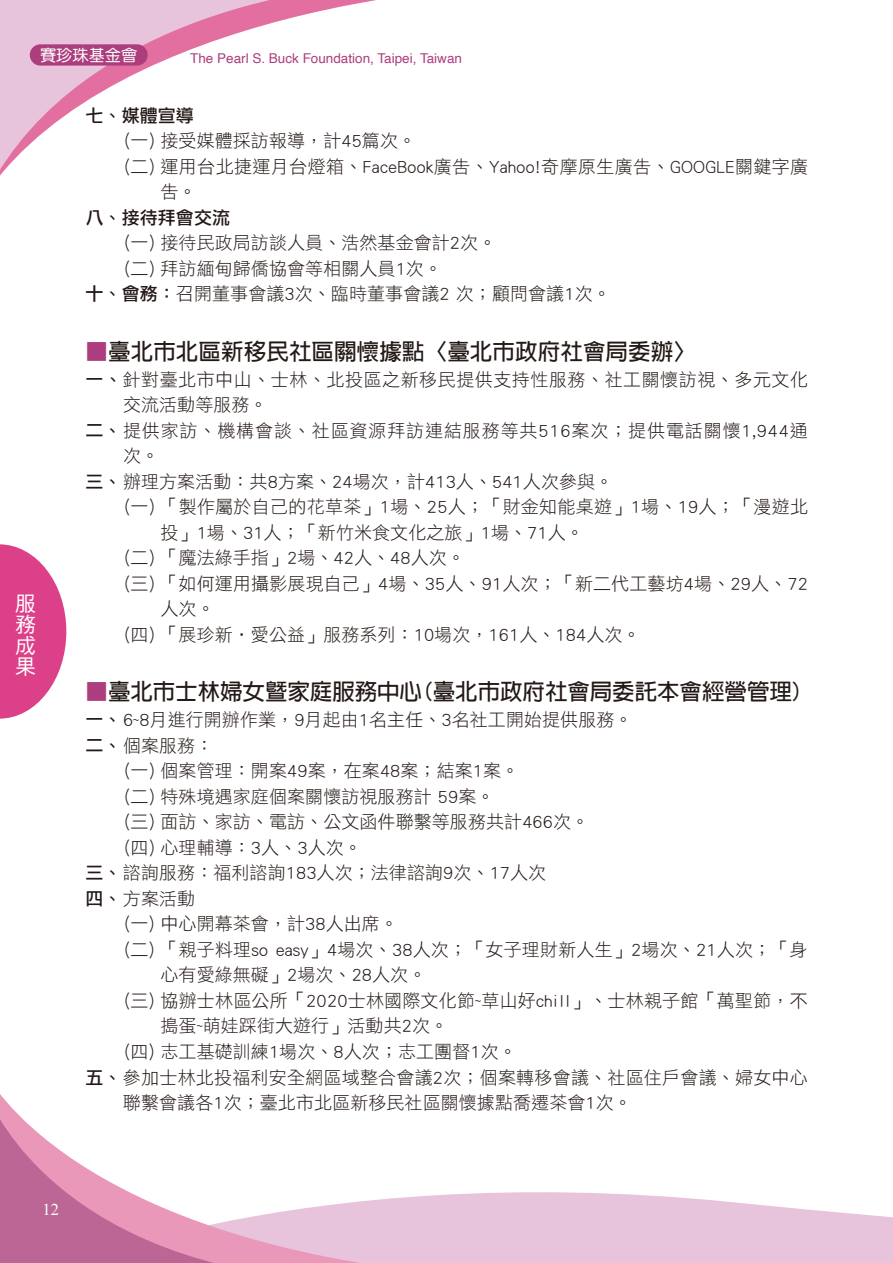
<style>
.page{position:relative;width:893px;height:1263px;background:#fff}
.page>*{position:absolute;margin:0;border:0;box-sizing:border-box;transform-origin:0 0}
.t1{font:700 22.5px "AR Hei B5";color:#231916}
.t2{font:21px/21.1px "DF Hei Std W5";color:#fff;text-align:justify}
.t3{font:18px "DF Li Hei Std W3";letter-spacing:.005em;color:#231916}
.t4{font:18px "DF Li Hei Std W3";letter-spacing:.05em;color:#231916}
.t5{font:18px "DF Li Hei Std W3";letter-spacing:.03em;color:#231916}
.t6{font:18px "DF Li Hei Std W5";letter-spacing:.005em;color:#231916}
.t7{font:16.5px "Times New Roman";color:#fff}
.t8{font:16.2px "DF Yuan Std W5";color:#fff}
.t9{font:13.5px "Helvetica";color:#ac3e7e}
.s1{font-family:"DF Li Hei Std W5"}
.s2{color:#ac3e7e}
</style>
<div class="page">
<svg style="left:462px;top:1192px;width:431px;height:71px;background:#eacae0"></svg>
<svg style="left:288px;top:1194px;width:174px;height:69px;background:#eac7dd"></svg>
<svg style="left:0;top:1094px;width:288px;height:169px"></svg>
<svg style="left:0;top:0;width:346px;height:176px"></svg>
<div style="left:30px;top:44px;width:118px;height:22px;background:#ac3e7e;border-radius:11px"></div>
<svg style="left:0;top:544px;width:66px;height:175px"></svg>
<p class="t8" style="left:40px;top:46px;width:99px">賽珍珠基金會</p>
<p class="t9" style="left:190px;top:48px;width:273px">The Pearl S. Buck Foundation, Taipei, Taiwan</p>
<p class="t2" style="left:15px;top:592px;width:22px">服務成果</p>
<p class="t6" style="left:86px;top:106px;width:110px">七、媒體宣導</p>
<p class="t3" style="left:125px;top:131px;width:293px">(一) 接受媒體採訪報導，計45篇次。</p>
<p class="t3" style="left:125px;top:157px;width:685px">(二) 運用台北捷運月台燈箱、FaceBook廣告、Yahoo!奇摩原生廣告、GOOGLE關鍵字廣</p>
<p class="t3" style="left:161px;top:182px;width:38px">告。</p>
<p class="t6" style="left:86px;top:208px;width:146px">八、接待拜會交流</p>
<p class="t3" style="left:125px;top:233px;width:373px">(一) 接待民政局訪談人員、浩然基金會計2次。</p>
<p class="t3" style="left:125px;top:259px;width:319px">(二) 拜訪緬甸歸僑協會等相關人員1次。</p>
<p class="t3" style="left:86px;top:284px;width:527px"><span class="s1">十、會務：</span>召開董事會議3次、臨時董事會議2 次；顧問會議1次。</p>
<p class="t1" style="left:86px;top:340px;width:612px"><span class="s2">▓</span>臺北市北區新移民社區關懷據點〈臺北市政府社會局委辦〉</p>
<p class="t5" style="left:86px;top:370px;width:724px"><span class="s1">一、</span>針對臺北市中山、士林、北投區之新移民提供支持性服務、社工關懷訪視、多元文化</p>
<p class="t3" style="left:123px;top:395px;width:146px">交流活動等服務。</p>
<p class="t4" style="left:86px;top:421px;width:724px"><span class="s1">二、</span>提供家訪、機構會談、社區資源拜訪連結服務等共516案次；提供電話關懷1,944通</p>
<p class="t3" style="left:123px;top:446px;width:38px">次。</p>
<p class="t3" style="left:86px;top:472px;width:529px"><span class="s1">三、</span>辦理方案活動：共8方案、24場次，計413人、541人次參與。</p>
<p class="t3" style="left:124px;top:497px;width:685px">(一) 「製作屬於自己的花草茶」1場、25人；「財金知能桌遊」1場、19人；「漫遊北</p>
<p class="t3" style="left:160px;top:523px;width:425px">投」1場、31人；「新竹米食文化之旅」1場、71人。</p>
<p class="t3" style="left:124px;top:548px;width:342px">(二) 「魔法綠手指」2場、42人、48人次。</p>
<p class="t3" style="left:124px;top:574px;width:685px">(三) 「如何運用攝影展現自己」4場、35人、91人次；「新二代工藝坊4場、29人、72</p>
<p class="t3" style="left:160px;top:599px;width:56px">人次。</p>
<p class="t3" style="left:124px;top:625px;width:517px">(四) 「展珍新‧愛公益」服務系列：10場次，161人、184人次。</p>
<p class="t1" style="left:86px;top:681px;width:719px"><span class="s2">▓</span>臺北市士林婦女暨家庭服務中心(臺北市政府社會局委託本會經營管理)</p>
<p class="t3" style="left:86px;top:710px;width:549px"><span class="s1">一、</span> 6~8月進行開辦作業，9月起由1名主任、3名社工開始提供服務。</p>
<p class="t3" style="left:86px;top:736px;width:129px"><span class="s1">二、</span>個案服務：</p>
<p class="t3" style="left:124px;top:761px;width:396px">(一) 個案管理：開案49案，在案48案；結案1案。</p>
<p class="t3" style="left:124px;top:787px;width:372px">(二) 特殊境遇家庭個案關懷訪視服務計 59案。</p>
<p class="t3" style="left:124px;top:812px;width:466px">(三) 面訪、家訪、電訪、公文函件聯繫等服務共計466次。</p>
<p class="t3" style="left:124px;top:838px;width:239px">(四) 心理輔導：3人、3人次。</p>
<p class="t3" style="left:85px;top:863px;width:462px"><span class="s1">三、</span> 諮詢服務：福利諮詢183人次；法律諮詢9次、17人次</p>
<p class="t3" style="left:85px;top:889px;width:111px"><span class="s1">四、</span> 方案活動</p>
<p class="t3" style="left:124px;top:914px;width:275px">(一) 中心開幕茶會，計38人出席。</p>
<p class="t3" style="left:124px;top:940px;width:685px">(二) 「親子料理so easy」4場次、38人次；「女子理財新人生」2場次、21人次；「身</p>
<p class="t3" style="left:160px;top:965px;width:267px">心有愛綠無礙」2場次、28人次。</p>
<p class="t3" style="left:124px;top:991px;width:685px">(三) 協辦士林區公所「2020士林國際文化節~草山好chill」、士林親子館「萬聖節，不</p>
<p class="t3" style="left:160px;top:1016px;width:289px">搗蛋~萌娃踩街大遊行」活動共2次。</p>
<p class="t3" style="left:124px;top:1042px;width:394px">(四) 志工基礎訓練1場次、8人次；志工團督1次。</p>
<p class="t3" style="left:85px;top:1067px;width:724px"><span class="s1">五、</span> 參加士林北投福利安全網區域整合會議2次；個案轉移會議、社區住戶會議、婦女中心</p>
<p class="t3" style="left:123px;top:1093px;width:510px">聯繫會議各1次；臺北市北區新移民社區關懷據點喬遷茶會1次。</p>
<p class="t7" style="left:43px;top:1199px;width:18px">12</p>
</div>
